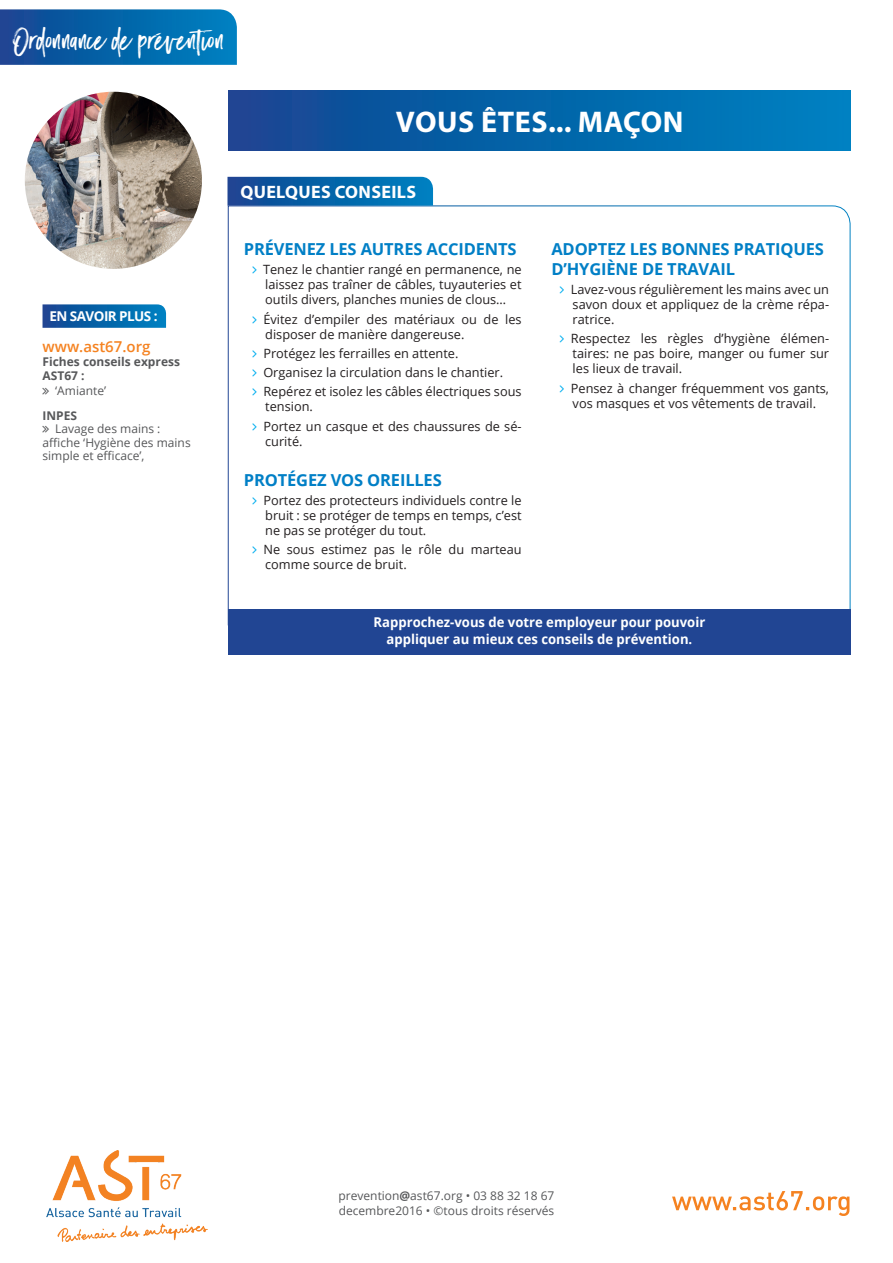
<style>
.page{position:relative;width:893px;height:1263px;background:#fff}
.page>*{position:absolute;margin:0;border:0;box-sizing:border-box;transform-origin:0 0}
.t1{font:700 30px "Myriad Pro";letter-spacing:.02em;color:#fff}
.t2{font:28.5px "Black Diamond";letter-spacing:.01em;color:#fff}
.t3{font:700 18px "Myriad Pro";letter-spacing:.02em;color:#fff}
.t4{font:700 16.5px/19.8px "Open Sans";letter-spacing:-.01em;color:#007fc6}
.t5{font:600 15px "Open Sans";color:#f58220}
.t6{font:700 13.5px/17.2px "Open Sans";color:#fff;text-align:center}
.t7{font:700 13.5px "Open Sans";letter-spacing:-.04em;color:#fff}
.t8{font:12.75px/15px "Open Sans";color:#231f20}
.t9{font:12px/13.5px "Open Sans";color:#57585a}
.t10{font:700 12px/14.4px "Open Sans";color:#57585a}
.s1{font-weight:700}
</style>
<div class="page">
<img style="left:47px;top:1151px;width:161px;height:91px">
<svg style="left:672px;top:1191px;width:177px;height:25px"></svg>
<div style="left:228px;top:91px;width:623px;height:60px;background:linear-gradient(to right,#144591,#0083c1)"></div>
<svg style="left:0;top:9px;width:237px;height:56px;background:#0a65aa"></svg>
<svg style="left:228px;top:206px;width:622px;height:403px"></svg>
<svg style="left:227px;top:177px;width:206px;height:29px;background:#0965a9"></svg>
<div style="left:228px;top:609px;width:622px;height:45px;background:#214593"></div>
<img style="left:25px;top:92px;width:177px;height:177px;border-radius:89px">
<svg style="left:43px;top:304px;width:123px;height:24px;background:#0e68ab"></svg>
<svg style="left:253px;top:266px;width:4px;height:8px"></svg>
<svg style="left:253px;top:316px;width:4px;height:7px"></svg>
<svg style="left:253px;top:350px;width:4px;height:7px"></svg>
<svg style="left:253px;top:369px;width:4px;height:7px"></svg>
<svg style="left:253px;top:388px;width:4px;height:8px"></svg>
<svg style="left:253px;top:423px;width:4px;height:7px"></svg>
<svg style="left:253px;top:497px;width:4px;height:8px"></svg>
<svg style="left:253px;top:547px;width:4px;height:7px"></svg>
<svg style="left:560px;top:286px;width:4px;height:7px"></svg>
<svg style="left:560px;top:336px;width:4px;height:7px"></svg>
<svg style="left:560px;top:385px;width:4px;height:7px"></svg>
<h2 class="t2" style="left:12px;top:21px;width:215px">Ordonnance de prévention</h2>
<p class="t7" style="left:49px;top:307px;width:110px">EN SAVOIR PLUS :</p>
<p class="t5" style="left:43px;top:336px;width:110px">www.ast67.org</p>
<p class="t10" style="left:43px;top:354px;width:139px">Fiches conseils express<br>AST67 :</p>
<p class="t9" style="left:55px;top:383px;width:52px">‘Amiante’</p>
<p class="t10" style="left:43px;top:408px;width:36px">INPES</p>
<p class="t9" style="left:43px;top:422px;width:150px;text-indent:13px">Lavage des mains : affiche ‘Hygiène des mains simple et efficace’,</p>
<h1 class="t1" style="left:396px;top:103px;width:289px">VOUS ÊTES... MAÇON</h1>
<h3 class="t3" style="left:240px;top:180px;width:177px">QUELQUES CONSEILS</h3>
<p class="t4" style="left:244px;top:239px;width:274px">PRÉVENEZ LES AUTRES ACCIDENTS</p>
<p class="t8" style="left:263px;top:262px;width:260px;text-align:justify">Tenez le chantier rangé en permanence, ne laissez pas traîner de câbles, tuyauteries et outils divers, planches munies de clous…</p>
<p class="t8" style="left:263px;top:311px;width:260px">Évitez d’empiler des matériaux ou de les disposer de manière dangereuse.</p>
<p class="t8" style="left:263px;top:343px;width:260px;line-height:19.2px">Protégez les ferrailles en attente.<br>Organisez la circulation dans le chantier.<br>Repérez et isolez les câbles électriques sous</p>
<p class="t8" style="left:263px;top:397px;width:260px;line-height:19.2px">tension.<br>Portez un casque et des chaussures de sé-</p>
<p class="t8" style="left:265px;top:433px;width:39px">curité.</p>
<p class="t4" style="left:244px;top:470px;width:199px">PROTÉGEZ VOS OREILLES</p>
<p class="t8" style="left:263px;top:493px;width:260px;text-align:justify">Portez des protecteurs individuels contre le bruit : se protéger de temps en temps, c’est ne pas se protéger du tout.</p>
<p class="t8" style="left:263px;top:542px;width:260px">Ne sous estimez pas le rôle du marteau comme source de bruit.</p>
<p class="t4" style="left:551px;top:239px;width:274px">ADOPTEZ LES BONNES PRATIQUES<br>D’HYGIÈNE DE TRAVAIL</p>
<p class="t8" style="left:571px;top:282px;width:260px;text-align:justify">Lavez-vous régulièrement les mains avec un savon doux et appliquez de la crème répa&shy;ratrice.</p>
<p class="t8" style="left:571px;top:331px;width:260px;text-align:justify">Respectez les règles d’hygiène élémen&shy;taires: ne pas boire, manger ou fumer sur les lieux de travail.</p>
<p class="t8" style="left:571px;top:380px;width:260px">Pensez à changer fréquemment vos gants, vos masques et vos vêtements de travail.</p>
<p class="t6" style="left:374px;top:613px;width:333px">Rapprochez-vous de votre employeur pour pouvoir appliquer au mieux ces conseils de prévention.</p>
<p class="t9" style="left:339px;top:1188px;width:217px;line-height:14.4px">prevention<span class="s1">@</span>ast67.org • 03 88 32 18 67 decembre2016 • ©tous droits réservés</p>
</div>
